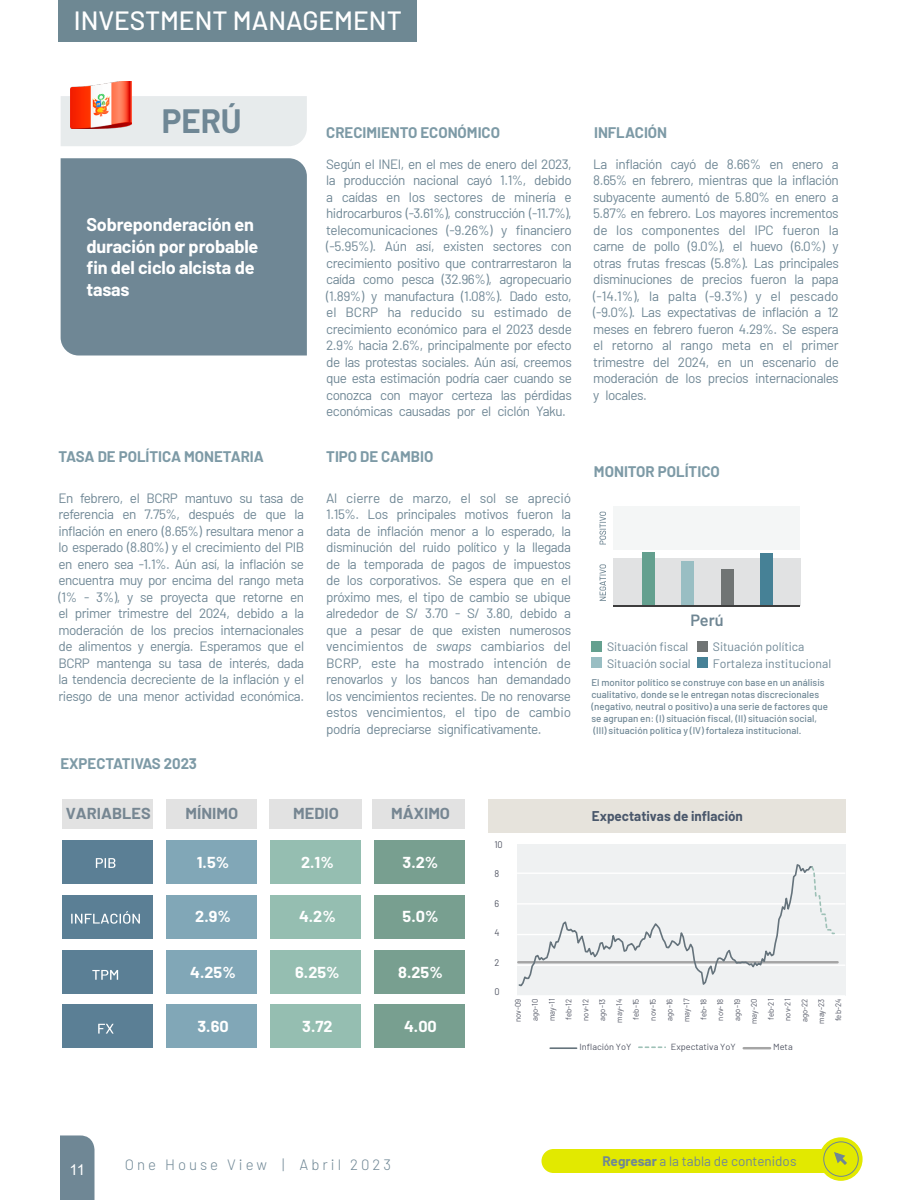
<style>
.page{position:relative;width:900px;height:1200px;background:#fff}
.page>*{position:absolute;margin:0;border:0;box-sizing:border-box;transform-origin:0 0}
.t1{font:700 33px "Barlow";color:#6f8795}
.t2{font:500 26.4px "Barlow";color:#fff}
.t3{font:700 18px/21.6px "Barlow";letter-spacing:-.01em;color:#fff}
.t4{font:600 16.2px "Barlow";color:#6f8693}
.t5{font:700 15.45px "Barlow";color:#fff;scale:1.05 1}
.t6{font:700 15.45px "Barlow";color:#768692;scale:1.05 1}
.t7{font:700 15px "Barlow";color:#7d9aa6}
.t8{font:300 15px "Barlow";letter-spacing:.2em;color:#6f8795}
.t9{font:15px "Arial";color:#fff}
.t10{font:700 13.8px "Barlow";color:#49576b}
.t11{font:13.5px/16.5px "Barlow";letter-spacing:-.035em;color:#6f8795;text-align:justify}
.t12{font:13.5px "Barlow";color:#6f8795}
.t13{font:12.3px/17px "Barlow";color:#6f8795}
.t14{font:500 9.75px/12px "Barlow";color:#6f8795}
.t15{font:9.6px "Barlow";color:#535765;scale:.95 1}
.t16{font:8.85px "Barlow";color:#535765;scale:1.04 1}
.t17{font:8.1px/16.8px "Barlow";letter-spacing:.005em;color:#535765;text-align:center;scale:.95 1}
.s1{font-style:italic}
.s2{font-weight:700}
</style>
<div class="page">
<div style="left:62px;top:799px;width:91px;height:30px;background:#e2e2e2"></div>
<div style="left:166px;top:799px;width:91px;height:30px;background:#e2e2e2"></div>
<div style="left:269px;top:799px;width:92px;height:30px;background:#e2e2e2"></div>
<div style="left:373px;top:799px;width:92px;height:30px;background:#e2e2e2"></div>
<div style="left:62px;top:841px;width:91px;height:43px;background:#5b7f95"></div>
<div style="left:62px;top:895px;width:91px;height:43px;background:#5b7f95"></div>
<div style="left:62px;top:950px;width:91px;height:43px;background:#5b7f95"></div>
<div style="left:62px;top:1005px;width:91px;height:43px;background:#5b7f95"></div>
<div style="left:166px;top:841px;width:91px;height:43px;background:#81a7b7"></div>
<div style="left:166px;top:895px;width:91px;height:43px;background:#81a7b7"></div>
<div style="left:166px;top:950px;width:91px;height:43px;background:#81a7b7"></div>
<div style="left:166px;top:1005px;width:91px;height:43px;background:#81a7b7"></div>
<div style="left:270px;top:841px;width:91px;height:43px;background:#95beb1"></div>
<div style="left:270px;top:895px;width:91px;height:43px;background:#95beb1"></div>
<div style="left:270px;top:950px;width:91px;height:43px;background:#95beb1"></div>
<div style="left:270px;top:1005px;width:91px;height:43px;background:#95beb1"></div>
<div style="left:374px;top:841px;width:90px;height:43px;background:#789f90"></div>
<div style="left:374px;top:895px;width:90px;height:43px;background:#789f90"></div>
<div style="left:374px;top:950px;width:90px;height:43px;background:#789f90"></div>
<div style="left:374px;top:1005px;width:90px;height:43px;background:#789f90"></div>
<svg style="left:96px;top:858px;width:19px;height:10px"></svg>
<svg style="left:71px;top:911px;width:69px;height:13px"></svg>
<svg style="left:92px;top:970px;width:26px;height:10px"></svg>
<svg style="left:98px;top:1024px;width:16px;height:10px"></svg>
<svg style="left:600px;top:512px;width:6px;height:32px"></svg>
<svg style="left:600px;top:564px;width:6px;height:37px"></svg>
<div style="left:591px;top:641px;width:10px;height:11px;background:#64a08f"></div>
<div style="left:591px;top:658px;width:10px;height:10px;background:#99bec3"></div>
<div style="left:697px;top:641px;width:10px;height:11px;background:#707474"></div>
<div style="left:697px;top:658px;width:10px;height:10px;background:#468196"></div>
<div style="left:613px;top:507px;width:187px;height:43px;background:#f4f6f6"></div>
<div style="left:613px;top:558px;width:187px;height:48px;background:#e1e2e3"></div>
<div style="left:681px;top:561px;width:13px;height:44px;background:#99bec3"></div>
<div style="left:721px;top:570px;width:12px;height:35px;background:#707474"></div>
<div style="left:760px;top:554px;width:13px;height:51px;background:#468196"></div>
<div style="left:642px;top:553px;width:12px;height:52px;background:#64a08f"></div>
<hr style="left:614px;top:605px;width:186px;height:1px;background:#3d3d3d">
<div style="left:517px;top:845px;width:329px;height:151px;background:#eff1f2"></div>
<div style="left:488px;top:799px;width:358px;height:33px;background:#e6e3dc"></div>
<hr style="left:550px;top:1047px;width:27px;height:2px;background:#65737c">
<svg style="left:639px;top:1046px;width:26px;height:2px"></svg>
<hr style="left:744px;top:1047px;width:26px;height:2px;background:#a5a5a5">
<hr style="left:517px;top:873px;width:328px;height:1px;background:#fff">
<hr style="left:517px;top:903px;width:328px;height:2px;background:#fff">
<hr style="left:517px;top:934px;width:328px;height:1px;background:#fff">
<hr style="left:517px;top:965px;width:328px;height:1px;background:#fff">
<hr style="left:517px;top:995px;width:328px;height:2px;background:#fff">
<hr style="left:518px;top:961px;width:320px;height:2px;background:#a5a5a5">
<svg style="left:517px;top:864px;width:319px;height:123px"></svg>
<div style="left:61px;top:96px;width:246px;height:50px;background:#e7ebec"></div>
<img style="left:70px;top:81px;width:62px;height:48px">
<div style="left:61px;top:158px;width:246px;height:198px;background:#6f8795"></div>
<div style="left:58px;top:0;width:359px;height:41px;background:#6e8893"></div>
<div style="left:542px;top:1149px;width:319px;height:24px;background:#e2e900;border-radius:12px"></div>
<svg style="left:819px;top:1137px;width:44px;height:44px"></svg>
<svg style="left:832px;top:1150px;width:18px;height:18px"></svg>
<div style="left:823px;top:1141px;width:36px;height:36px;border:1px solid #6f8795;border-radius:50%"></div>
<div style="left:60px;top:1135px;width:34px;height:65px;background:#6f8795"></div>
<h2 class="t2" style="left:74px;top:2px;width:330px">INVESTMENT MANAGEMENT</h2>
<h1 class="t1" style="left:162px;top:96px;width:81px">PERÚ</h1>
<h3 class="t3" style="left:86px;top:212px;width:173px">Sobreponderación en duración por probable fin del ciclo alcista de tasas</h3>
<p class="t7" style="left:326px;top:121px;width:175px">CRECIMIENTO ECONÓMICO</p>
<p class="t7" style="left:594px;top:121px;width:75px">INFLACIÓN</p>
<p class="t11" style="left:326px;top:155px;width:247px">Según el INEI, en el mes de enero del 2023, la producción nacional cayó 1.1%, debido a caídas en los sectores de minería e hidrocarburos (-3.61%), construcción (-11.7%), telecomunicaciones (-9.26%) y financiero (-5.95%). Aún así, existen sectores con crecimiento positivo que contrarrestaron la caída como pesca (32.96%), agropecuario (1.89%) y manufactura (1.08%). Dado esto, el BCRP ha reducido su estimado de crecimiento económico para el 2023 desde 2.9% hacia 2.6%, principalmente por efecto de las protestas sociales. Aún así, creemos que esta estimación podría caer cuando se conozca con mayor certeza las pérdidas económicas causadas por el ciclón Yaku.</p>
<p class="t11" style="left:593px;top:155px;width:247px">La inflación cayó de 8.66% en enero a 8.65% en febrero, mientras que la inflación subyacente aumentó de 5.80% en enero a 5.87% en febrero. Los mayores incrementos de los componentes del IPC fueron la carne de pollo (9.0%), el huevo (6.0%) y otras frutas frescas (5.8%). Las principales disminuciones de precios fueron la papa (-14.1%), la palta (-9.3%) y el pescado (-9.0%). Las expectativas de inflación a 12 meses en febrero fueron 4.29%. Se espera el retorno al rango meta en el primer trimestre del 2024, en un escenario de moderación de los precios internacionales y locales.</p>
<p class="t7" style="left:58px;top:446px;width:207px">TASA DE POLÍTICA MONETARIA</p>
<p class="t7" style="left:326px;top:446px;width:109px">TIPO DE CAMBIO</p>
<p class="t11" style="left:58px;top:488px;width:247px">En febrero, el BCRP mantuvo su tasa de referencia en 7.75%, después de que la inflación en enero (8.65%) resultara menor a lo esperado (8.80%) y el crecimiento del PIB en enero sea -1.1%. Aún así, la inflación se encuentra muy por encima del rango meta (1% - 3%), y se proyecta que retorne en el primer trimestre del 2024, debido a la moderación de los precios internacionales de alimentos y energía. Esperamos que el BCRP mantenga su tasa de interés, dada la tendencia decreciente de la inflación y el riesgo de una menor actividad económica.</p>
<p class="t7" style="left:60px;top:752px;width:138px">EXPECTATIVAS 2023</p>
<p class="t11" style="left:326px;top:488px;width:246px">Al cierre de marzo, el sol se apreció 1.15%. Los principales motivos fueron la data de inflación menor a lo esperado, la disminución del ruido político y la llegada de la temporada de pagos de impuestos de los corporativos. Se espera que en el próximo mes, el tipo de cambio se ubique alrededor de S/ 3.70 - S/ 3.80, debido a que a pesar de que existen numerosos vencimientos de <span class="s1">swaps</span> cambiarios del BCRP, este ha mostrado intención de renovarlos y los bancos han demandado los vencimientos recientes. De no renovarse estos vencimientos, el tipo de cambio podría depreciarse significativamente.</p>
<p class="t6" style="left:66px;top:802px;width:82px">VARIABLES</p>
<p class="t6" style="left:186px;top:802px;width:52px">MÍNIMO</p>
<p class="t6" style="left:293px;top:802px;width:45px">MEDIO</p>
<p class="t6" style="left:391px;top:802px;width:58px">MÁXIMO</p>
<p class="t5" style="left:197px;top:851px;width:32px">1.5%</p>
<p class="t5" style="left:301px;top:851px;width:33px">2.1%</p>
<p class="t5" style="left:403px;top:851px;width:36px">3.2%</p>
<p class="t5" style="left:195px;top:905px;width:35px">2.9%</p>
<p class="t5" style="left:299px;top:905px;width:37px">4.2%</p>
<p class="t5" style="left:403px;top:905px;width:36px">5.0%</p>
<p class="t5" style="left:190px;top:961px;width:45px">4.25%</p>
<p class="t5" style="left:295px;top:961px;width:44px">6.25%</p>
<p class="t5" style="left:398px;top:961px;width:44px">8.25%</p>
<p class="t15" style="left:494px;top:837px;width:10px">10</p>
<p class="t15" style="left:494px;top:867px;width:7px">8</p>
<p class="t15" style="left:494px;top:896px;width:6px">6</p>
<p class="t15" style="left:494px;top:926px;width:7px">4</p>
<p class="t15" style="left:494px;top:955px;width:7px">2</p>
<p class="t15" style="left:494px;top:985px;width:7px">0</p>
<p class="t7" style="left:594px;top:460px;width:127px">MONITOR POLÍTICO</p>
<p class="t4" style="left:690px;top:609px;width:35px">Perú</p>
<p class="t13" style="left:607px;top:637px;width:85px">Situación fiscal<br>Situación social</p>
<p class="t13" style="left:713px;top:637px;width:120px">Situación política<br>Fortaleza institucional</p>
<p class="t14" style="left:591px;top:676px;width:238px">El monitor político se construye con base en un análisis cualitativo, donde se le entregan notas discrecionales (negativo, neutral o positivo) a una serie de factores que se agrupan en: (I) situación fiscal, (II) situación social, (III) situación política y (IV) fortaleza institucional.</p>
<p class="t10" style="left:592px;top:806px;width:152px">Expectativas de inflación</p>
<p class="t9" style="left:69px;top:1160px;width:17px">11</p>
<p class="t5" style="left:198px;top:1015px;width:31px">3.60</p>
<p class="t5" style="left:302px;top:1015px;width:30px">3.72</p>
<p class="t5" style="left:404px;top:1015px;width:33px">4.00</p>
<p class="t17" style="left:509px;top:1024px;width:28px;rotate:-90deg">nov-09 ago-10 may-11 feb-12 nov-12 ago-13 may-14 feb-15 nov-15 ago-16 may-17 feb-18 nov-18 ago-19 may-20 feb-21 nov-21 ago-22 may-23 feb-24</p>
<p class="t16" style="left:580px;top:1040px;width:51px">Inflación YoY</p>
<p class="t16" style="left:671px;top:1040px;width:64px">Expectativa YoY</p>
<p class="t16" style="left:773px;top:1040px;width:20px">Meta</p>
<p class="t8" style="left:125px;top:1154px;width:268px">One House View | Abril 2023</p>
<p class="t12" style="left:602px;top:1151px;width:196px"><span class="s2">Regresar</span> a la tabla de contenidos</p>
</div>
